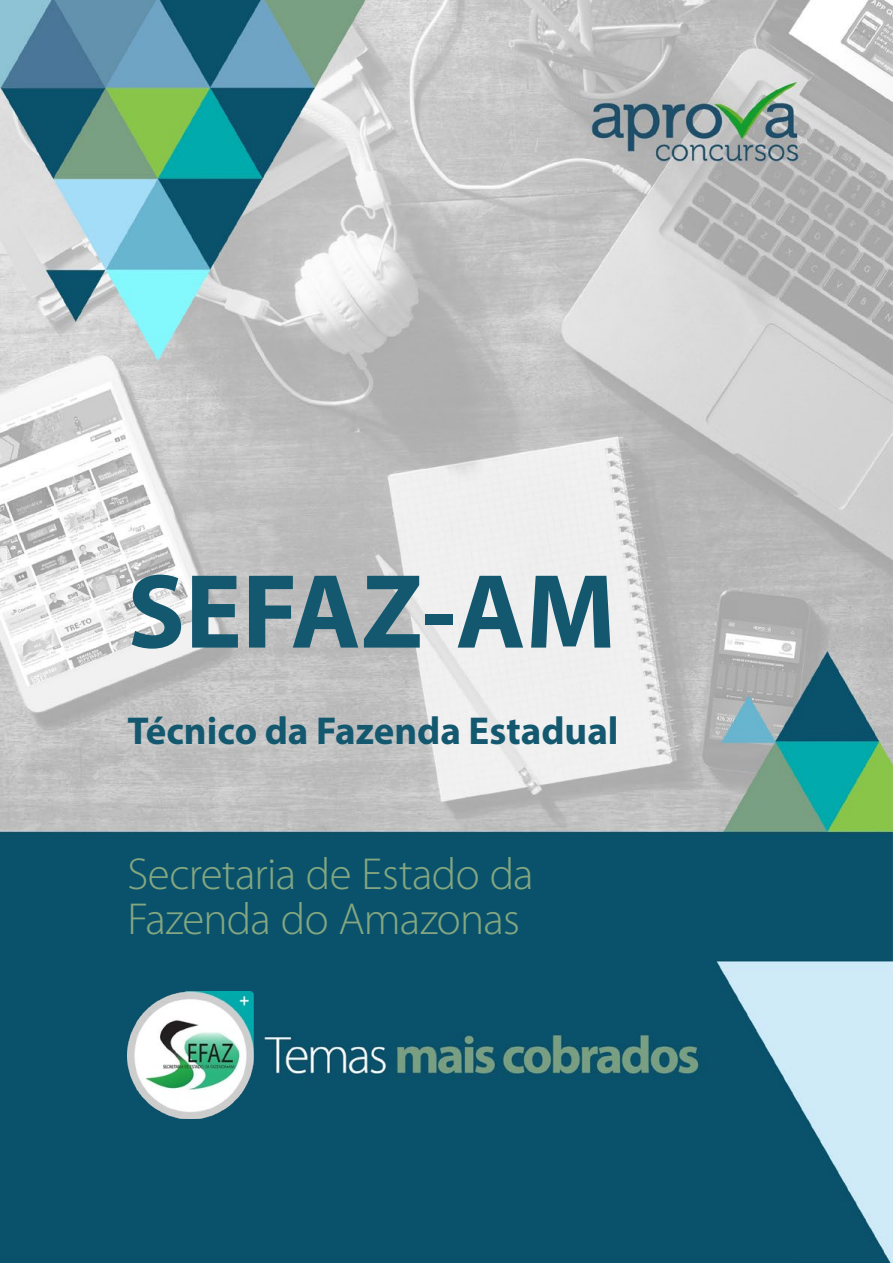
<style>
.page{position:relative;width:893px;height:1263px;background:#fff}
.page>*{position:absolute;margin:0;border:0;box-sizing:border-box;transform-origin:0 0}
.t1{font:700 106.5px "Myriad Pro";color:#13586f}
.t2{font:300 45px/45px "Myriad Pro";letter-spacing:-.015em;color:#84a781}
.t3{font:700 39px "Myriad Pro";color:#13586f}
</style>
<div class="page">
<img style="left:0;top:0;width:893px;height:1263px">
<img style="left:128px;top:992px;width:126px;height:126px">
<h1 class="t1" style="left:128px;top:542px;width:490px">SEFAZ-AM</h1>
<p class="t3" style="left:128px;top:705px;width:493px">Técnico da Fazenda Estadual</p>
<p class="t2" style="left:128px;top:852px;width:408px">Secretaria de Estado da<br>Fazenda do Amazonas</p>
</div>
